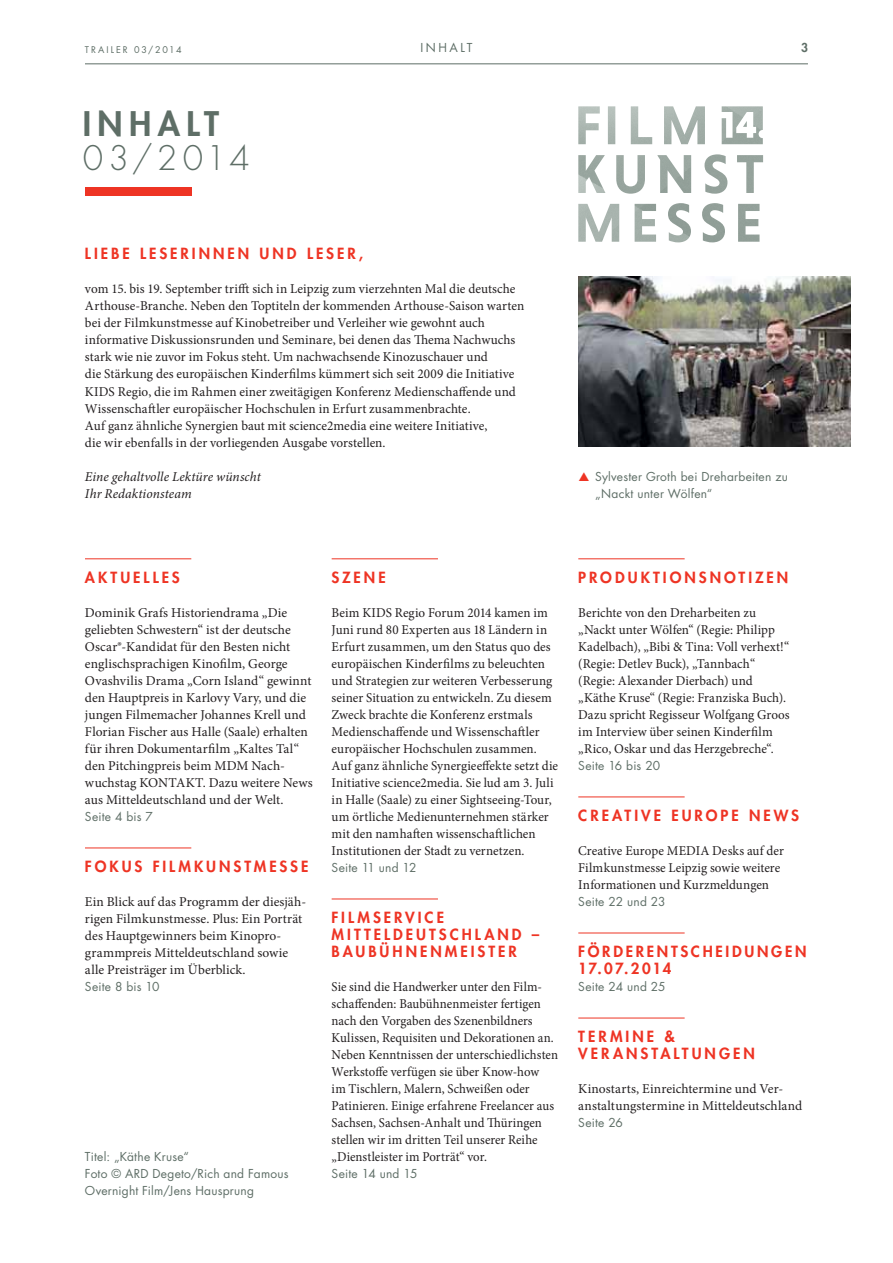
<style>
.page{position:relative;width:893px;height:1263px;background:#fff}
.page>*{position:absolute;margin:0;border:0;box-sizing:border-box;transform-origin:0 0}
.t1{font:300 33px "Futura Std";letter-spacing:.12em;color:#5e6e66}
.t2{font:800 33px "Futura Std";letter-spacing:.195em;color:#5e6e66}
.t3{font:800 15px/17px "Futura Std";letter-spacing:.2em;color:#ee3424}
.t4{font:800 15px/17px "Futura Std";letter-spacing:.18em;color:#ee3424}
.t5{font:13.5px/17px "Minion Pro";letter-spacing:.005em;color:#231f20}
.t6{font:13.5px/17px "Minion Pro";letter-spacing:.005em;color:#231f20;scale:.95 1}
.t7{font:italic 13.5px/17px "Minion Pro";letter-spacing:.005em;color:#231f20}
.t8{font:12px/17px "Futura Std";letter-spacing:.02em;color:#5e6e66}
.t9{font:800 12px "Futura Std";color:#5e6e66}
.t10{font:9px "Futura Std";letter-spacing:.215em;color:#5e6e66}
</style>
<div class="page">
<img style="left:578px;top:106px;width:185px;height:136px">
<hr style="left:85px;top:63px;width:723px;height:1px;background:#5e6e66">
<div style="left:85px;top:187px;width:106px;height:9px;background:#ee3424"></div>
<hr style="left:85px;top:558px;width:106px;height:1px;background:#ee3424">
<hr style="left:85px;top:848px;width:106px;height:1px;background:#ee3424">
<hr style="left:332px;top:558px;width:106px;height:1px;background:#ee3424">
<hr style="left:332px;top:899px;width:106px;height:1px;background:#ee3424">
<hr style="left:578px;top:558px;width:107px;height:1px;background:#ee3424">
<hr style="left:578px;top:797px;width:107px;height:1px;background:#ee3424">
<hr style="left:578px;top:933px;width:107px;height:1px;background:#ee3424">
<hr style="left:578px;top:1018px;width:107px;height:1px;background:#ee3424">
<img style="left:578px;top:276px;width:272px;height:171px">
<p class="t10" style="left:85px;top:45px;width:98px">TRAILER 03/2014</p>
<p class="t8" style="left:420px;top:40px;width:54px">INHALT</p>
<p class="t9" style="left:801px;top:42px;width:8px">3</p>
<h1 class="t2" style="left:83px;top:108px;width:138px">INHALT</h1>
<h1 class="t1" style="left:83px;top:142px;width:169px">03/2014</h1>
<p class="t3" style="left:85px;top:246px;width:279px">LIEBE LESERINNEN UND LESER,</p>
<p class="t5" style="left:85px;top:282px;width:441px">vom 15. bis 19. September trifft sich in Leipzig zum vierzehnten Mal die deutsche Arthouse-Branche. Neben den Toptiteln der kommenden Arthouse-Saison warten bei der Filmkunstmesse auf Kinobetreiber und Verleiher wie gewohnt auch informative Diskussionsrunden und Seminare, bei denen das Thema Nachwuchs stark wie nie zuvor im Fokus steht. Um nachwachsende Kinozuschauer und<br>die Stärkung des europäischen Kinderfilms kümmert sich seit 2009 die Initiative KIDS Regio, die im Rahmen einer zweitägigen Konferenz Medienschaffende und Wissenschaftler europäischer Hochschulen in Erfurt zusammenbrachte.<br>Auf ganz ähnliche Synergien baut mit science2media eine weitere Initiative,<br>die wir ebenfalls in der vorliegenden Ausgabe vorstellen.</p>
<p class="t7" style="left:85px;top:469px;width:177px">Eine gehaltvolle Lektüre wünscht<br>Ihr Redaktionsteam</p>
<p class="t8" style="left:595px;top:468px;width:194px">Sylvester Groth bei Dreharbeiten zu „Nackt unter Wölfen“</p>
<p class="t3" style="left:85px;top:570px;width:96px">AKTUELLES</p>
<p class="t5" style="left:85px;top:605px;width:229px">Dominik Grafs Historiendrama „Die geliebten Schwestern“ ist der deutsche Oscar®-Kandidat für den Besten nicht englischsprachigen Kinofilm, George Ovashvilis Drama „Corn Island“ gewinnt den Hauptpreis in Karlovy Vary, und die jungen Filmemacher Johannes Krell und Florian Fischer aus Halle (Saale) erhalten für ihren Dokumentarfilm „Kaltes Tal“ den Pitchingpreis beim MDM Nach&shy;wuchstag KONTAKT. Dazu weitere News aus Mitteldeutschland und der Welt.</p>
<p class="t8" style="left:85px;top:809px;width:69px">Seite 4 bis 7</p>
<p class="t3" style="left:85px;top:859px;width:225px">FOKUS FILMKUNSTMESSE</p>
<p class="t5" style="left:85px;top:894px;width:223px">Ein Blick auf das Programm der diesjäh&shy;rigen Filmkunstmesse. Plus: Ein Porträt des Hauptgewinners beim Kinopro&shy;grammpreis Mitteldeutschland sowie alle Preisträger im Überblick.</p>
<p class="t8" style="left:85px;top:979px;width:76px">Seite 8 bis 10</p>
<p class="t8" style="left:85px;top:1149px;width:205px">Titel: „Käthe Kruse“<br>Foto © ARD Degeto/Rich and Famous<br>Overnight Film/Jens Hausprung</p>
<p class="t3" style="left:332px;top:570px;width:56px">SZENE</p>
<p class="t5" style="left:332px;top:605px;width:228px">Beim KIDS Regio Forum 2014 kamen im Juni rund 80 Experten aus 18 Ländern in Erfurt zusammen, um den Status quo des europäischen Kinderfilms zu beleuchten und Strategien zur weiteren Verbesserung seiner Situation zu entwickeln. Zu diesem Zweck brachte die Konferenz erstmals Medienschaffende und Wissenschaftler europäischer Hochschulen zusammen.<br>Auf ganz ähnliche Synergieeffekte setzt die Initiative science2media. Sie lud am 3. Juli in Halle (Saale) zu einer Sightseeing-Tour, um örtliche Medienunternehmen stärker mit den namhaften wissenschaftlichen Institutionen der Stadt zu vernetzen.</p>
<p class="t8" style="left:332px;top:860px;width:86px">Seite 11 und 12</p>
<p class="t3" style="left:332px;top:910px;width:209px">FILMSERVICE<br>MITTELDEUTSCHLAND –<br>BAUBÜHNENMEISTER</p>
<p class="t6" style="left:332px;top:979px;width:240px">Sie sind die Handwerker unter den Film&shy;schaffenden: Baubühnenmeister fertigen nach den Vorgaben des Szenenbildners Kulissen, Requisiten und Dekorationen an.<br>Neben Kenntnissen der unterschiedlichsten Werkstoffe verfügen sie über Know-how<br>im Tischlern, Malern, Schweißen oder Patinieren. Einige erfahrene Freelancer aus Sachsen, Sachsen-Anhalt und Thüringen stellen wir im dritten Teil unserer Reihe „Dienstleister im Porträt“ vor.</p>
<p class="t8" style="left:332px;top:1166px;width:87px">Seite 14 und 15</p>
<p class="t3" style="left:578px;top:570px;width:211px">PRODUKTIONSNOTIZEN</p>
<p class="t5" style="left:578px;top:605px;width:213px">Berichte von den Dreharbeiten zu „Nackt unter Wölfen“ (Regie: Philipp Kadelbach), „Bibi &amp; Tina: Voll verhext!“ (Regie: Detlev Buck), „Tannbach“ (Regie: Alexander Dierbach) und „Käthe Kruse“ (Regie: Franziska Buch).<br>Dazu spricht Regisseur Wolfgang Groos im Interview über seinen Kinderfilm „Rico, Oskar und das Herzgebreche“.</p>
<p class="t8" style="left:578px;top:758px;width:83px">Seite 16 bis 20</p>
<p class="t3" style="left:578px;top:808px;width:222px">CREATIVE EUROPE NEWS</p>
<p class="t5" style="left:578px;top:843px;width:207px">Creative Europe MEDIA Desks auf der<br>Filmkunstmesse Leipzig sowie weitere<br>Informationen und Kurzmeldungen</p>
<p class="t8" style="left:578px;top:894px;width:89px">Seite 22 und 23</p>
<p class="t4" style="left:578px;top:944px;width:230px">FÖRDERENTSCHEIDUNGEN<br>17.07.2014</p>
<p class="t8" style="left:578px;top:979px;width:89px">Seite 24 und 25</p>
<p class="t3" style="left:578px;top:1029px;width:178px">TERMINE &amp;<br>VERANSTALTUNGEN</p>
<p class="t5" style="left:578px;top:1081px;width:225px">Kinostarts, Einreichtermine und Ver&shy;anstaltungstermine in Mitteldeutschland</p>
<p class="t8" style="left:578px;top:1115px;width:46px">Seite 26</p>
</div>
